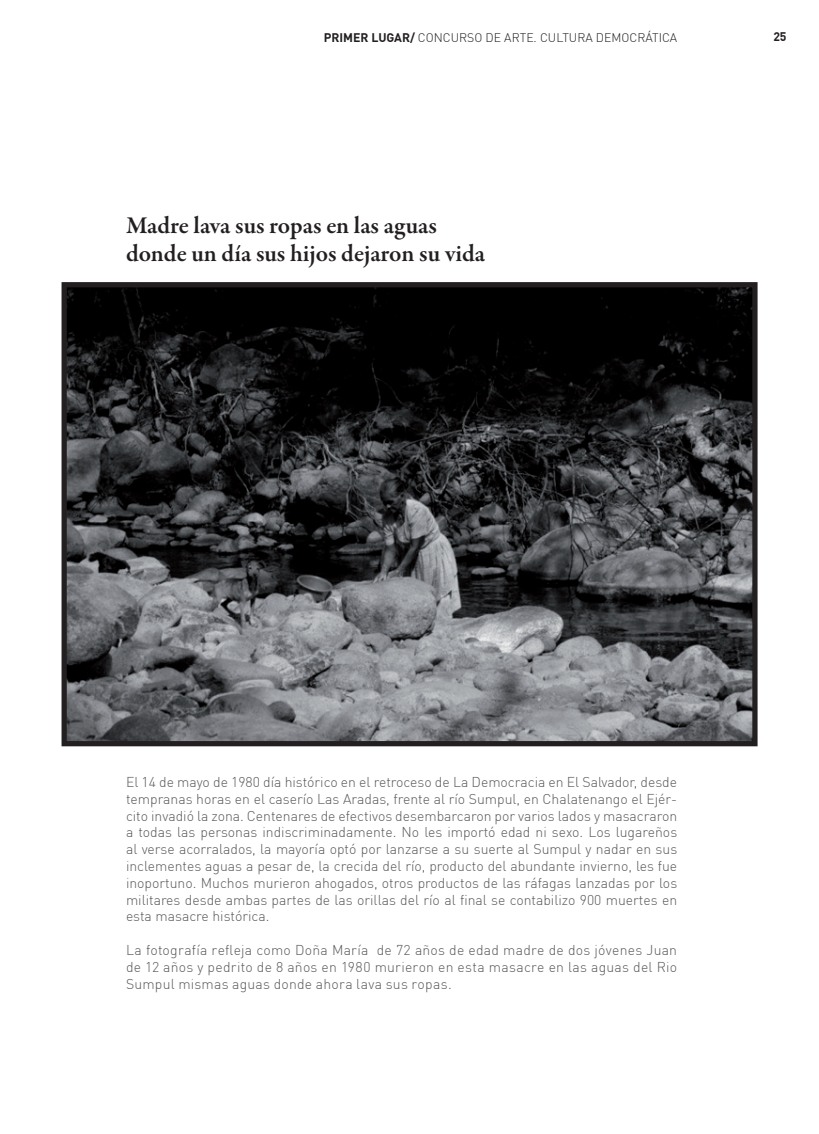
<style>
.page{position:relative;width:819px;height:1134px;background:#fff}
.page>*{position:absolute;margin:0;border:0;box-sizing:border-box;transform-origin:0 0}
.t1{font:600 24.5px/28px "Garamond Premr Pro";color:#231f20}
.t2{font:300 14px/16.8px "DIN Pro";letter-spacing:.005em;color:#57585a;text-align:justify}
.t3{font:300 12.25px "DIN Pro";color:#231f20}
.t4{font:700 12.25px "DIN Pro";color:#231f20}
.s1{font-weight:300}
</style>
<div class="page">
<img style="left:68px;top:288px;width:684px;height:452px">
<div style="left:62px;top:282px;width:696px;height:464px;border:5px solid #231f20"></div>
<p class="t4" style="left:324px;top:30px;width:119px">PRIMER LUGAR/ <span class="s1">Concurs</span></p>
<p class="t3" style="left:474px;top:30px;width:131px">o de arte. Cultura dem</p>
<p class="t3" style="left:622px;top:30px;width:57px">ocrática</p>
<p class="t4" style="left:773px;top:28px;width:15px">25</p>
<h1 class="t1" style="left:126px;top:212px;width:361px">Madre lava sus ropas en las aguas donde un día sus hijos dejaron su vida</h1>
<p class="t2" style="left:126px;top:773px;width:553px">El 14 de mayo de 1980 día histórico en el retroceso de La Democracia en El Salvador, desde tempranas horas en el caserío Las Aradas, frente al río Sumpul, en Chalatenango el Ejér&shy;cito invadió la zona. Centenares de efectivos desembarcaron por varios lados y masacraron a todas las personas indiscriminadamente. No les importó edad ni sexo. Los lugareños al verse acorralados, la mayoría optó por lanzarse a su suerte al Sumpul y nadar en sus inclementes aguas a pesar de, la crecida del río, producto del abundante invierno, les fue inoportuno. Muchos murieron ahogados, otros productos de las ráfagas lanzadas por los militares desde ambas partes de las orillas del río al final se contabilizo 900 muertes en esta masacre histórica.</p>
<p class="t2" style="left:126px;top:941px;width:553px">La fotografía refleja como Doña María de 72 años de edad madre de dos jóvenes Juan de 12 años y pedrito de 8 años en 1980 murieron en esta masacre en las aguas del Rio Sumpul mismas aguas donde ahora lava sus ropas.</p>
</div>
